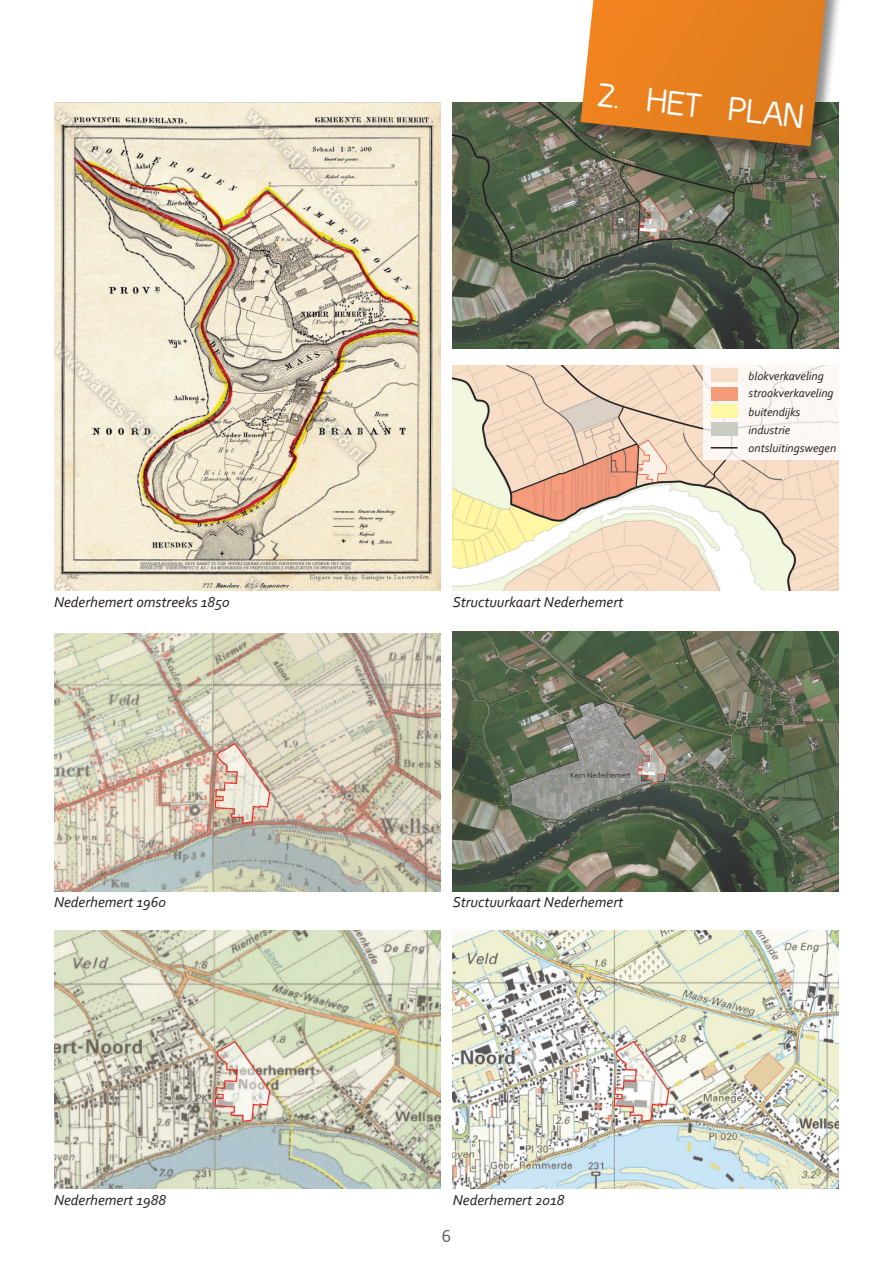
<style>
.page{position:relative;width:893px;height:1263px;background:#fff}
.page>*{position:absolute;margin:0;border:0;box-sizing:border-box;transform-origin:0 0}
.Kop_Hoofdstuk{font:700 31.5px "Greyscale Basic";color:#fff}
.t1{font:18px "Corbel";color:#57585a}
.Kop_Hoofdstuk-2{font:italic 15px "Corbel";color:#231f20}
.Kop_Hoofdstuk-3{font:italic 12px "Corbel";color:#231f20}
</style>
<div class="page">
<img style="left:453px;top:931px;width:386px;height:258px">
<img style="left:54px;top:102px;width:387px;height:489px">
<img style="left:54px;top:931px;width:386px;height:258px">
<img style="left:453px;top:365px;width:386px;height:226px">
<img style="left:54px;top:633px;width:386px;height:258px">
<img style="left:453px;top:102px;width:386px;height:247px">
<img style="left:453px;top:631px;width:386px;height:260px">
<div style="left:703px;top:363px;width:153px;height:97px;background:#fdf8f3"></div>
<div style="left:579px;top:0;width:270px;height:165px;background:#231f20;opacity:.5"></div>
<svg style="left:581px;top:0;width:245px;height:146px;background:#d87e28"></svg>
<div style="left:711px;top:368px;width:26px;height:14px;background:#f8dec6"></div>
<div style="left:711px;top:387px;width:26px;height:13px;background:#f49b7c"></div>
<div style="left:711px;top:405px;width:26px;height:13px;background:#fff7a4"></div>
<div style="left:711px;top:422px;width:26px;height:14px;background:#c9ccc3"></div>
<svg style="left:711px;top:447px;width:26px;height:1px"></svg>
<p class="Kop_Hoofdstuk" style="left:600px;top:76px;width:209px;rotate:6deg">2. HET PLAN</p>
<p class="Kop_Hoofdstuk-2" style="left:54px;top:593px;width:177px">Nederhemert omstreeks 1850</p>
<p class="Kop_Hoofdstuk-2" style="left:453px;top:593px;width:172px">Structuurkaart Nederhemert</p>
<p class="Kop_Hoofdstuk-2" style="left:54px;top:892px;width:113px">Nederhemert 1960</p>
<p class="Kop_Hoofdstuk-2" style="left:453px;top:892px;width:172px">Structuurkaart Nederhemert</p>
<p class="Kop_Hoofdstuk-2" style="left:54px;top:1190px;width:113px">Nederhemert 1988</p>
<p class="Kop_Hoofdstuk-2" style="left:453px;top:1190px;width:113px">Nederhemert 2018</p>
<p class="t1" style="left:442px;top:1225px;width:11px">6</p>
<p class="Kop_Hoofdstuk-3" style="left:749px;top:368px;width:77px">blokverkaveling</p>
<p class="Kop_Hoofdstuk-3" style="left:749px;top:385px;width:86px">strookverkaveling</p>
<p class="Kop_Hoofdstuk-3" style="left:749px;top:405px;width:53px">buitendijks</p>
<p class="Kop_Hoofdstuk-3" style="left:749px;top:423px;width:43px">industrie</p>
<p class="Kop_Hoofdstuk-3" style="left:749px;top:440px;width:89px">ontsluitingswegen</p>
</div>
